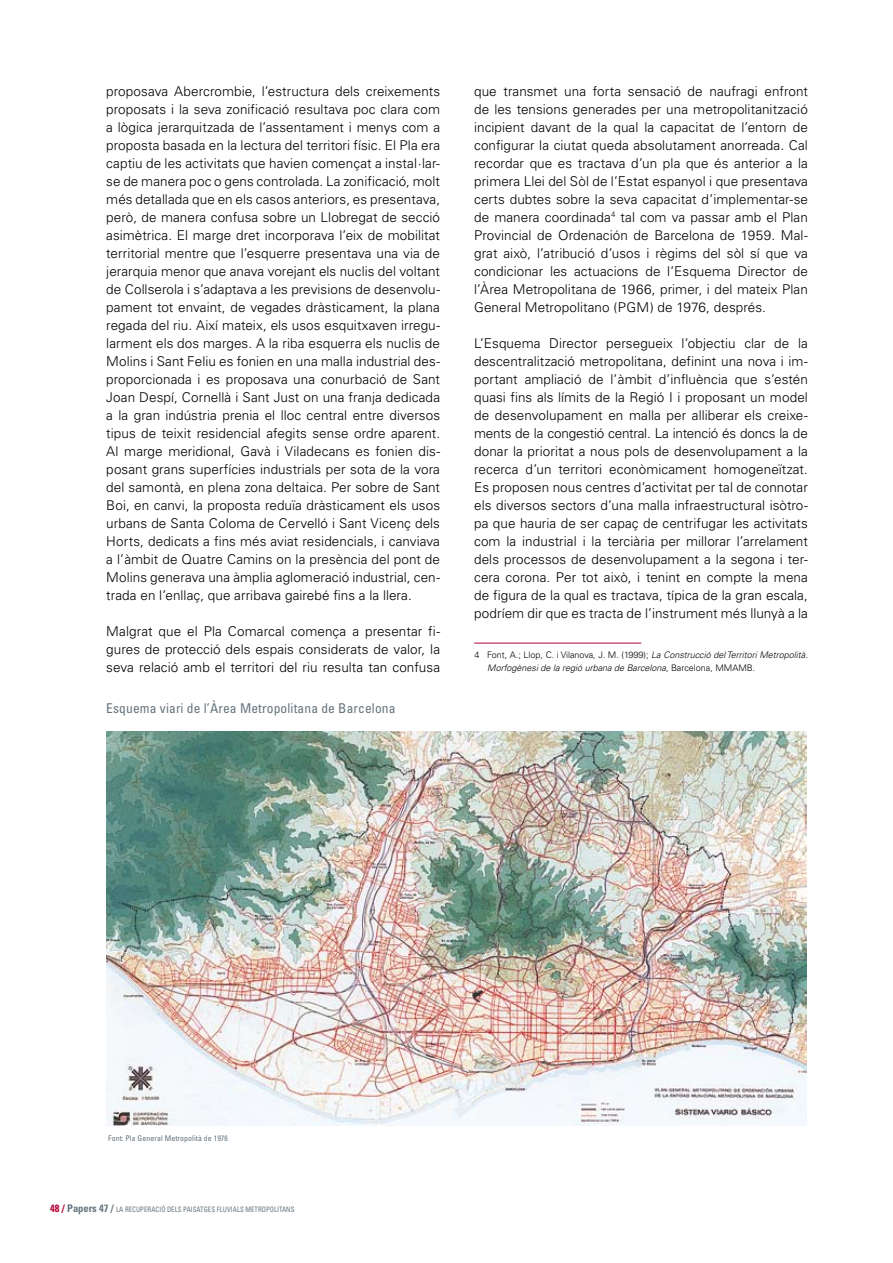
<style>
.page{position:relative;width:893px;height:1263px;background:#fff}
.page>*{position:absolute;margin:0;border:0;box-sizing:border-box;transform-origin:0 0}
.t1{font:300 13.5px/18px "Univers";letter-spacing:.005em;color:#000;text-align:justify}
.t2{font:condensed 13.5px "Univers";letter-spacing:.01em;color:#66757e}
.t3{font:italic 300 9px/13.5px "Univers";color:#000}
.t4{font:condensed 7.8px "Univers";letter-spacing:.01em;color:#66757e}
.t5{font:condensed 7.5px "Univers";letter-spacing:.01em;color:#66757e;scale:.9 1}
.s1{font-style:normal}
.s2{font-weight:700;font-size:10.5px;color:#b30033}
.s3{font-weight:700;font-size:10.5px}
</style>
<div class="page">
<hr style="left:474px;top:643px;width:167px;height:1px;background:#b30033">
<img style="left:106px;top:731px;width:701px;height:394px">
<p class="t1" style="left:106px;top:82px;width:335px">proposava Abercrombie, l’estructura dels creixements proposats i la seva zonificació resultava poc clara com a lògica jerarquitzada de l’assentament i menys com a proposta basada en la lectura del territori físic. El Pla era captiu de les activitats que havien començat a instal·lar&shy;se de manera poc o gens controlada. La zonificació, molt més detallada que en els casos anteriors, es presentava, però, de manera confusa sobre un Llobregat de secció asimètrica. El marge dret incorporava l’eix de mobilitat territorial mentre que l’esquerre presentava una via de jerarquia menor que anava vorejant els nuclis del voltant de Collserola i s’adaptava a les previsions de desenvolu&shy;pament tot envaint, de vegades dràsticament, la plana regada del riu. Així mateix, els usos esquitxaven irregu&shy;larment els dos marges. A la riba esquerra els nuclis de Molins i Sant Feliu es fonien en una malla industrial des&shy;proporcionada i es proposava una conurbació de Sant Joan Despí, Cornellà i Sant Just on una franja dedicada a la gran indústria prenia el lloc central entre diversos tipus de teixit residencial afegits sense ordre aparent.<br>Al marge meridional, Gavà i Viladecans es fonien dis&shy;posant grans superfícies industrials per sota de la vora del samontà, en plena zona deltaica. Per sobre de Sant Boi, en canvi, la proposta reduïa dràsticament els usos urbans de Santa Coloma de Cervelló i Sant Vicenç dels Horts, dedicats a fins més aviat residencials, i canviava a l’àmbit de Quatre Camins on la presència del pont de Molins generava una àmplia aglomeració industrial, cen&shy;trada en l’enllaç, que arribava gairebé fins a la llera.</p>
<p class="t1" style="left:106px;top:622px;width:335px">Malgrat que el Pla Comarcal comença a presentar fi&shy;gures de protecció dels espais considerats de valor, la seva relació amb el territori del riu resulta tan confusa</p>
<p class="t2" style="left:106px;top:700px;width:291px">Esquema viari de l’Àrea Metropolitana de Barcelona</p>
<p class="t1" style="left:474px;top:82px;width:335px">que transmet una forta sensació de naufragi enfront de les tensions generades per una metropolitanització incipient davant de la qual la capacitat de l’entorn de configurar la ciutat queda absolutament anorreada. Cal recordar que es tractava d’un pla que és anterior a la primera Llei del Sòl de l’Estat espanyol i que presentava certs dubtes sobre la seva capacitat d’implementar-se de manera coordinada<sup>4</sup> tal com va passar amb el Plan Provincial de Ordenación de Barcelona de 1959. Mal&shy;grat això, l’atribució d’usos i règims del sòl sí que va condicionar les actuacions de l’Esquema Director de l’Àrea Metropolitana de 1966, primer, i del mateix Plan General Metropolitano (PGM) de 1976, després.</p>
<p class="t1" style="left:474px;top:334px;width:335px">L’Esquema Director persegueix l’objectiu clar de la descentralització metropolitana, definint una nova i im&shy;portant ampliació de l’àmbit d’influència que s’estén quasi fins als límits de la Regió I i proposant un model de desenvolupament en malla per alliberar els creixe&shy;ments de la congestió central. La intenció és doncs la de donar la prioritat a nous pols de desenvolupament a la recerca d’un territori econòmicament homogeneïtzat.<br>Es proposen nous centres d’activitat per tal de connotar els diversos sectors d’una malla infraestructural isòtro&shy;pa que hauria de ser capaç de centrifugar les activitats com la industrial i la terciària per millorar l’arrelament dels processos de desenvolupament a la segona i ter&shy;cera corona. Per tot això, i tenint en compte la mena de figura de la qual es tractava, típica de la gran escala, podríem dir que es tracta de l’instrument més llunyà a la</p>
<p class="t3" style="left:487px;top:648px;width:322px;text-indent:-13px"><span class="s1">4 Font, A.; Llop, C. i Vilanova, J. M. (1999);</span> La Construcció del Territori Metropolità.<br>Morfogènesi de la regió urbana de Barcelona<span class="s1">, Barcelona, MMAMB.</span></p>
<p class="t4" style="left:108px;top:1133px;width:121px">Font: Pla General Metropolità de 1976</p>
<p class="t5" style="left:50px;top:1205px;width:157px"><span class="s2">48 /</span> <span class="s3">Papers 47 /</span> LA RECUPERACI Ó D ELS PAISA</p>
<p class="t5" style="left:200px;top:1205px;width:35px">TGES FLUVIALS</p>
<p class="t5" style="left:246px;top:1205px;width:47px">METRO POLITANS</p>
</div>
